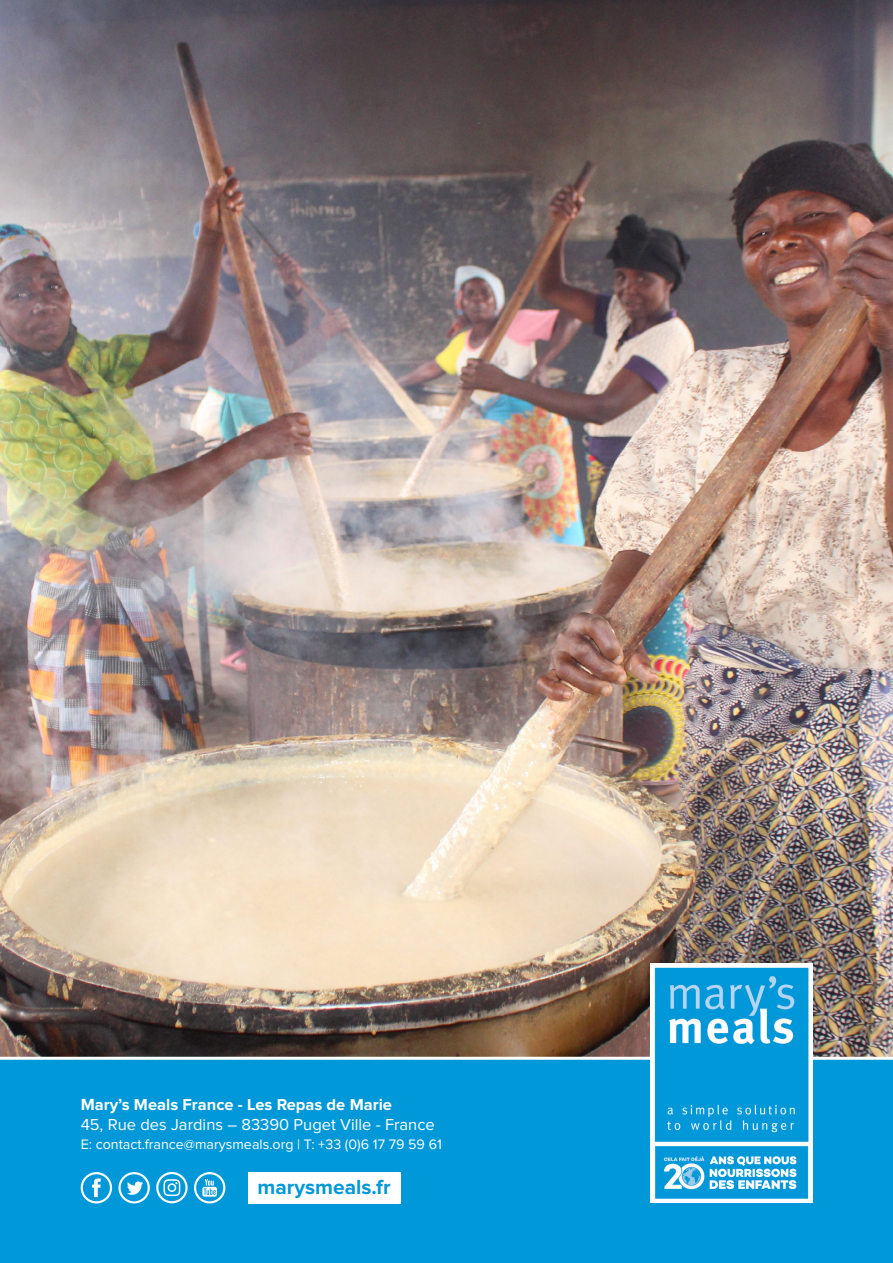
<style>
.page{position:relative;width:893px;height:1263px;background:#fff}
.page>*{position:absolute;margin:0;border:0;box-sizing:border-box;transform-origin:0 0}
.t1{font:700 21px "Proxima Nova";color:#0098d8}
.t2{font:16.5px "Proxima Nova";color:#fff}
.t3{font:700 16.5px "Proxima Nova";color:#fff}
.t4{font:14.25px "Proxima Nova";color:#fff}
</style>
<div class="page">
<img style="left:0;top:0;width:893px;height:1057px">
<div style="left:0;top:1059px;width:893px;height:204px;background:#0098d8"></div>
<img style="left:651px;top:963px;width:161px;height:239px">
<div style="left:118px;top:1172px;width:32px;height:31px;border:2px solid #fff;border-radius:50%"></div>
<svg style="left:127px;top:1181px;width:16px;height:14px"></svg>
<div style="left:81px;top:1172px;width:31px;height:31px;border:2px solid #fff;border-radius:50%"></div>
<svg style="left:92px;top:1178px;width:9px;height:19px"></svg>
<div style="left:156px;top:1172px;width:32px;height:31px;border:2px solid #fff;border-radius:50%"></div>
<svg style="left:163px;top:1179px;width:17px;height:17px"></svg>
<div style="left:194px;top:1172px;width:31px;height:31px;border:2px solid #fff;border-radius:50%"></div>
<svg style="left:202px;top:1179px;width:15px;height:17px"></svg>
<div style="left:248px;top:1172px;width:152px;height:31px;background:#fff"></div>
<p class="t3" style="left:81px;top:1097px;width:313px">Mary’s Meals France - Les Repas de Marie</p>
<p class="t2" style="left:81px;top:1116px;width:356px">45, Rue des Jardins – 83390 Puget Ville - France</p>
<p class="t4" style="left:81px;top:1138px;width:363px">E: contact.france@marysmeals.org | T: +33 (0)6 17 79 59 61</p>
<h1 class="t1" style="left:258px;top:1177px;width:135px">marysmeals.fr</h1>
</div>
